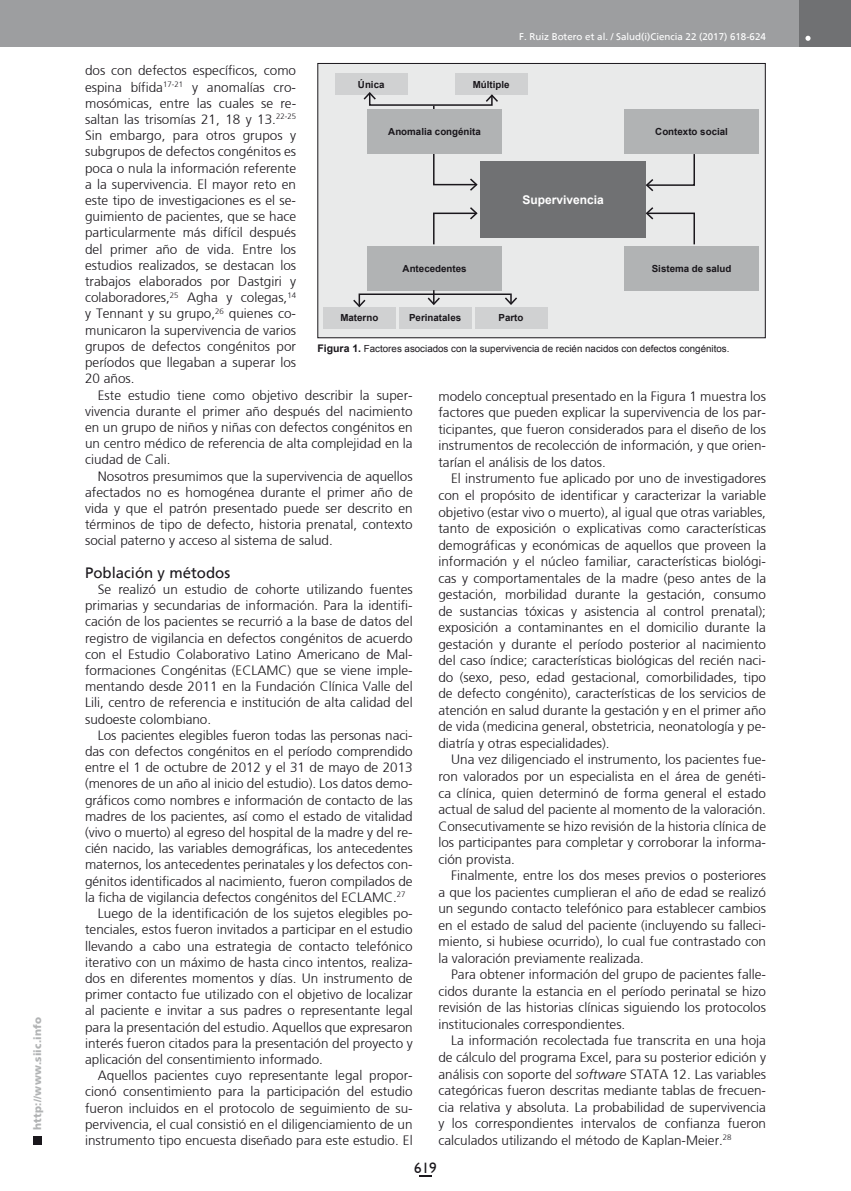
<style>
.page{position:relative;width:851px;height:1191px;background:#fff}
.page>*{position:absolute;margin:0;border:0;box-sizing:border-box;transform-origin:0 0}
.t1{font:15px "Frutiger";color:#1a171c}
.t2{font:15px "Humanist 521 BT";color:#1a171c}
.t3{font:300 13.5px/16.5px "Frutiger";color:#1a171c;text-align:justify}
.t4{font:700 12px "Arial";color:#fff}
.t5{font:900 10.5px "Frutiger";letter-spacing:.015em;color:#b1b3b4}
.t6{font:700 9.75px "Arial";color:#1a171c}
.t7{font:9.75px "Arial";color:#1a171c}
.t8{font:9.75px "Frutiger";color:#fff}
.s1{font-weight:700;font-size:10.5px}
.s2{font-style:italic}
</style>
<div class="page">
<div style="left:33px;top:1135px;width:9px;height:9px;background:#1a171c"></div>
<div style="left:1px;top:0;width:812px;height:47px;background:#9d9ea0"></div>
<div style="left:799px;top:0;width:51px;height:47px;background:#707173"></div>
<svg style="left:805px;top:36px;width:5px;height:5px"></svg>
<svg style="left:419px;top:1175px;width:12px;height:1px"></svg>
<div style="left:318px;top:63px;width:447px;height:275px;background:#e9eaea"></div>
<div style="left:317px;top:63px;width:448px;height:275px;border:1px solid #1a171c"></div>
<div style="left:480px;top:161px;width:165px;height:77px;background:#707173"></div>
<div style="left:367px;top:246px;width:135px;height:44px;background:#b1b3b4"></div>
<div style="left:624px;top:109px;width:134px;height:45px;background:#b1b3b4"></div>
<div style="left:624px;top:246px;width:134px;height:44px;background:#b1b3b4"></div>
<div style="left:335px;top:74px;width:72px;height:21px;background:#d0d1d2"></div>
<div style="left:323px;top:307px;width:72px;height:21px;background:#d0d1d2"></div>
<div style="left:399px;top:307px;width:72px;height:21px;background:#d0d1d2"></div>
<div style="left:475px;top:307px;width:72px;height:21px;background:#d0d1d2"></div>
<div style="left:455px;top:74px;width:72px;height:21px;background:#d0d1d2"></div>
<svg style="left:353px;top:290px;width:164px;height:18px"></svg>
<svg style="left:433px;top:207px;width:45px;height:38px"></svg>
<svg style="left:645px;top:206px;width:50px;height:39px"></svg>
<svg style="left:645px;top:154px;width:50px;height:39px"></svg>
<svg style="left:363px;top:91px;width:135px;height:100px"></svg>
<div style="left:367px;top:109px;width:135px;height:45px;background:#b1b3b4"></div>
<p class="t5" style="left:31px;top:1129px;width:114px;rotate:-90deg">http://www.siic.info</p>
<p class="t8" style="left:519px;top:31px;width:248px">F. Ruiz Botero et al. / Salud(i)Ciencia 22 (2017) 618-624</p>
<p class="t3" style="left:85px;top:63px;width:212px">dos con defectos específicos, como espina bífida<sup>17-21</sup> y anomalías cro&shy;mosómicas, entre las cuales se re&shy;saltan las trisomías 21, 18 y 13.<sup>22-25<br></sup>Sin embargo, para otros grupos y subgrupos de defectos congénitos es poca o nula la información referente a la supervivencia. El mayor reto en este tipo de investigaciones es el se&shy;guimiento de pacientes, que se hace particularmente más difícil después del primer año de vida. Entre los estudios realizados, se destacan los trabajos elaborados por Dastgiri y colaboradores,<sup>25</sup> Agha y colegas,<sup>14 </sup>y Tennant y su grupo,<sup>26</sup> quienes co&shy;municaron la supervivencia de varios grupos de defectos congénitos por períodos que llegaban a superar los 20 años.</p>
<p class="t3" style="left:85px;top:387px;width:329px;text-indent:13px">Este estudio tiene como objetivo describir la super&shy;vivencia durante el primer año después del nacimiento en un grupo de niños y niñas con defectos congénitos en un centro médico de referencia de alta complejidad en la ciudad de Cali.</p>
<p class="t3" style="left:85px;top:468px;width:329px;text-indent:13px">Nosotros presumimos que la supervivencia de aquellos afectados no es homogénea durante el primer año de vida y que el patrón presentado puede ser descrito en términos de tipo de defecto, historia prenatal, contexto social paterno y acceso al sistema de salud.</p>
<p class="t1" style="left:85px;top:564px;width:147px">Población y métodos</p>
<p class="t3" style="left:85px;top:581px;width:329px;text-indent:13px">Se realizó un estudio de cohorte utilizando fuentes primarias y secundarias de información. Para la identifi&shy;cación de los pacientes se recurrió a la base de datos del registro de vigilancia en defectos congénitos de acuerdo con el Estudio Colaborativo Latino Americano de Mal&shy;formaciones Congénitas (ECLAMC) que se viene imple&shy;mentando desde 2011 en la Fundación Clínica Valle del Lili, centro de referencia e institución de alta calidad del sudoeste colombiano.</p>
<p class="t3" style="left:98px;top:727px;width:316px">Los pacientes elegibles fueron todas las personas naci-</p>
<p class="t3" style="left:85px;top:743px;width:329px">das con defectos congénitos en el período comprendido</p>
<p class="t3" style="left:85px;top:759px;width:329px">entre el 1 de octubre de 2012 y el 31 de mayo de 2013</p>
<p class="t3" style="left:85px;top:775px;width:329px">(menores de un año al inicio del estudio). Los datos demo-</p>
<p class="t3" style="left:85px;top:791px;width:329px">gráficos como nombres e información de contacto de las</p>
<p class="t3" style="left:85px;top:808px;width:329px">madres de los pacientes, así como el estado de vitalidad</p>
<p class="t3" style="left:85px;top:824px;width:329px">(vivo o muerto) al egreso del hospital de la madre y del re-</p>
<p class="t3" style="left:85px;top:840px;width:329px">cién nacido, las variables demográficas, los antecedentes</p>
<p class="t3" style="left:85px;top:856px;width:329px">maternos, los antecedentes perinatales y los defectos con-</p>
<p class="t3" style="left:85px;top:872px;width:329px">génitos identificados al nacimiento, fueron compilados de</p>
<p class="t3" style="left:85px;top:889px;width:322px">la ficha de vigilancia defectos congénitos del ECLAMC.<sup>27</sup></p>
<p class="t3" style="left:98px;top:905px;width:316px">Luego de la identificación de los sujetos elegibles po-</p>
<p class="t3" style="left:85px;top:921px;width:329px">tenciales, estos fueron invitados a participar en el estudio</p>
<p class="t3" style="left:85px;top:937px;width:329px">llevando a cabo una estrategia de contacto telefónico</p>
<p class="t3" style="left:85px;top:953px;width:329px">iterativo con un máximo de hasta cinco intentos, realiza-</p>
<p class="t3" style="left:85px;top:970px;width:329px">dos en diferentes momentos y días. Un instrumento de</p>
<p class="t3" style="left:85px;top:986px;width:329px">primer contacto fue utilizado con el objetivo de localizar</p>
<p class="t3" style="left:85px;top:1002px;width:329px">al paciente e invitar a sus padres o representante legal</p>
<p class="t3" style="left:85px;top:1018px;width:329px">para la presentación del estudio. Aquellos que expresaron</p>
<p class="t3" style="left:85px;top:1034px;width:329px">interés fueron citados para la presentación del proyecto y</p>
<p class="t3" style="left:85px;top:1051px;width:239px">aplicación del consentimiento informado.</p>
<p class="t3" style="left:98px;top:1067px;width:316px">Aquellos pacientes cuyo representante legal propor-</p>
<p class="t3" style="left:85px;top:1083px;width:329px">cionó consentimiento para la participación del estudio</p>
<p class="t3" style="left:85px;top:1099px;width:329px">fueron incluidos en el protocolo de seguimiento de su-</p>
<p class="t3" style="left:85px;top:1115px;width:329px">pervivencia, el cual consistió en el diligenciamiento de un</p>
<p class="t3" style="left:85px;top:1132px;width:329px">instrumento tipo encuesta diseñado para este estudio. El</p>
<p class="t6" style="left:358px;top:78px;width:28px">Única</p>
<p class="t6" style="left:472px;top:78px;width:38px">Múltiple</p>
<p class="t6" style="left:388px;top:125px;width:94px">Anomalia congénita</p>
<p class="t6" style="left:655px;top:125px;width:74px">Contexto social</p>
<p class="t4" style="left:522px;top:192px;width:83px">Supervivencia</p>
<p class="t6" style="left:651px;top:262px;width:81px">Sistema de salud</p>
<p class="t6" style="left:402px;top:262px;width:65px">Antecedentes</p>
<p class="t6" style="left:340px;top:311px;width:39px">Materno</p>
<p class="t6" style="left:409px;top:311px;width:54px">Perinatales</p>
<p class="t6" style="left:498px;top:311px;width:26px">Parto</p>
<p class="t7" style="left:317px;top:342px;width:413px"><span class="s1">Figura 1.</span> Factores asociados con la supervivencia de recién nacidos con defectos congénitos.</p>
<p class="t3" style="left:438px;top:388px;width:329px">modelo conceptual presentado en la Figura 1 muestra los factores que pueden explicar la supervivencia de los par&shy;ticipantes, que fueron considerados para el diseño de los instrumentos de recolección de información, y que orien&shy;tarían el análisis de los datos.</p>
<p class="t3" style="left:438px;top:470px;width:329px;text-indent:13px">El instrumento fue aplicado por uno de investigadores con el propósito de identificar y caracterizar la variable objetivo (estar vivo o muerto), al igual que otras variables, tanto de exposición o explicativas como características demográficas y económicas de aquellos que proveen la información y el núcleo familiar, características biológi&shy;cas y comportamentales de la madre (peso antes de la gestación, morbilidad durante la gestación, consumo de sustancias tóxicas y asistencia al control prenatal); exposición a contaminantes en el domicilio durante la gestación y durante el período posterior al nacimiento del caso índice; características biológicas del recién naci&shy;do (sexo, peso, edad gestacional, comorbilidades, tipo de defecto congénito), características de los servicios de atención en salud durante la gestación y en el primer año de vida (medicina general, obstetricia, neonatología y pe&shy;diatría y otras especialidades).</p>
<p class="t3" style="left:438px;top:751px;width:329px;text-indent:13px">Una vez diligenciado el instrumento, los pacientes fue&shy;ron valorados por un especialista en el área de genéti&shy;ca clínica, quien determinó de forma general el estado actual de salud del paciente al momento de la valoración.<br>Consecutivamente se hizo revisión de la historia clínica de los participantes para completar y corroborar la informa&shy;ción provista.</p>
<p class="t3" style="left:438px;top:867px;width:329px;text-indent:13px">Finalmente, entre los dos meses previos o posteriores a que los pacientes cumplieran el año de edad se realizó un segundo contacto telefónico para establecer cambios en el estado de salud del paciente (incluyendo su falleci&shy;miento, si hubiese ocurrido), lo cual fue contrastado con la valoración previamente realizada.</p>
<p class="t3" style="left:438px;top:966px;width:329px;text-indent:13px">Para obtener información del grupo de pacientes falle&shy;cidos durante la estancia en el período perinatal se hizo revisión de las historias clínicas siguiendo los protocolos institucionales correspondientes.</p>
<p class="t3" style="left:438px;top:1032px;width:329px;text-indent:13px">La información recolectada fue transcrita en una hoja de cálculo del programa Excel, para su posterior edición y análisis con soporte del <span class="s2">software</span> STATA 12. Las variables categóricas fueron descritas mediante tablas de frecuen&shy;cia relativa y absoluta. La probabilidad de supervivencia y los correspondientes intervalos de confianza fueron calculados utilizando el método de Kaplan-Meier.<sup>28</sup></p>
<p class="t2" style="left:414px;top:1158px;width:24px">619</p>
</div>
